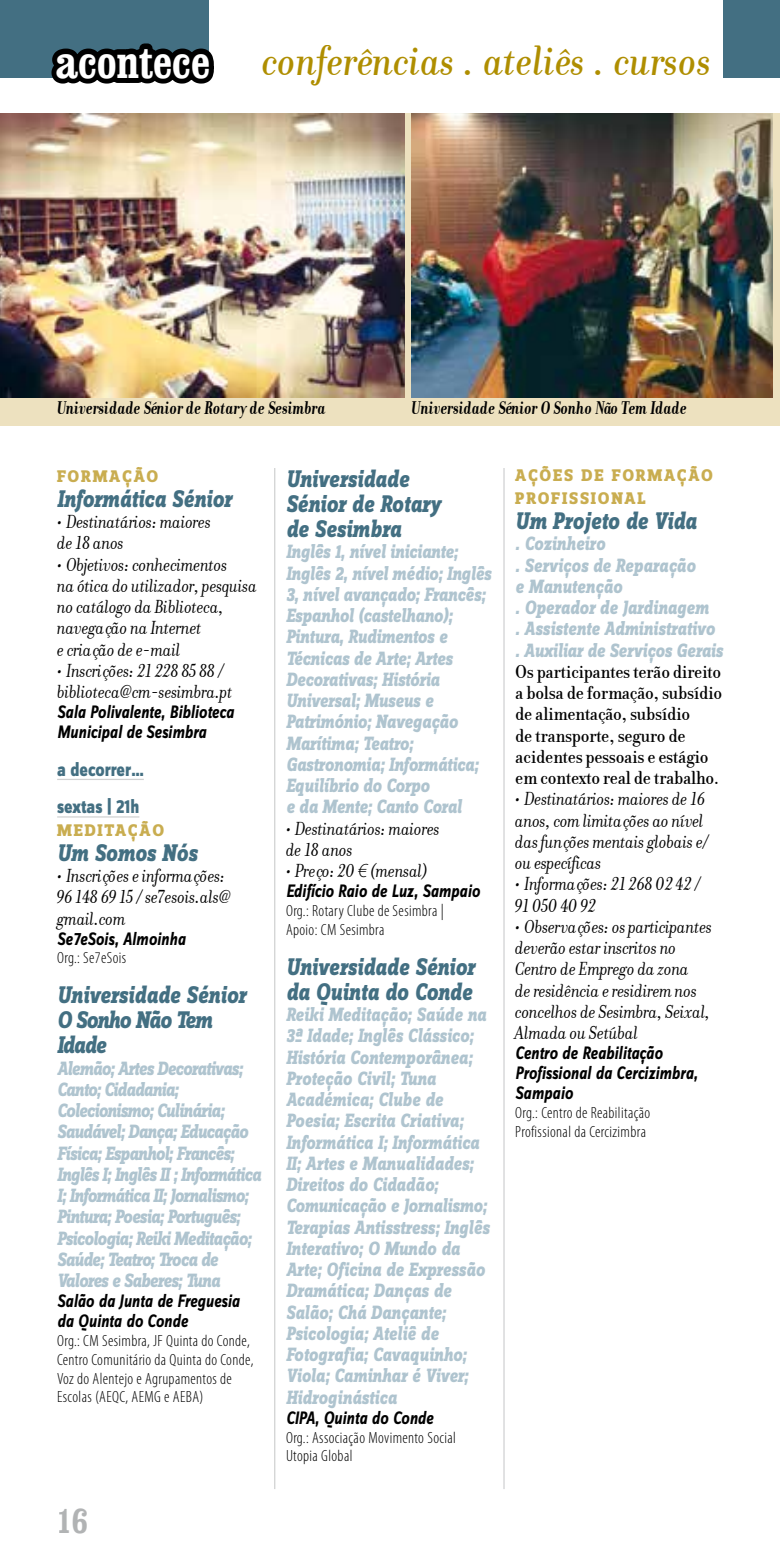
<style>
.page{position:relative;width:780px;height:1560px;background:#fff}
.page>*{position:absolute;margin:0;border:0;box-sizing:border-box;transform-origin:0 0}
.t1{font:italic 500 45px "Donatora";color:#af8e00}
.t2{font:700 condensed 45px "Clarendon";letter-spacing:-.01em;color:#fff}
.t3{font:700 condensed 35px "Clarendon";color:#b1b3b4}
.t4{font:italic 800 25px/25px "Zine Slab Dis";color:#436f82;scale:.85 1}
.t5{font:italic 800 20px/21.2px "Zine Slab Dis";color:#afc4cf;scale:.85 1}
.t6{font:italic 20px/21.2px "Donatora";letter-spacing:-.01em;color:#000}
.t7{font:italic 800 20px/21.2px "Zine Slab Dis";letter-spacing:-.035em;color:#afc4cf;scale:.85 1}
.t8{font:500 20px/21.2px "Donatora";letter-spacing:-.02em;color:#000}
.t9{font:italic 700 20px "Donatora";color:#000;scale:.85 1}
.t10{font:800 20px/37.5px "Zine Sans Dis";color:#436f82;scale:.85 1}
.t11{font:italic 700 18.75px/20px "Zine Sans Dis";color:#000;scale:.85 1}
.t12{font:800 17.5px/22.5px "Zine Slab Dis";letter-spacing:.1em;color:#c9ad50}
.t13{font:300 condensed 16.25px/18.8px "Myriad Pro";letter-spacing:.025em;color:#000}
.s1{font-family:"Myriad Pro";font-weight:300}
</style>
<div class="page">
<div style="left:0;top:0;width:209px;height:78px;background:#436f82"></div>
<svg style="left:51px;top:43px;width:163px;height:41px"></svg>
<hr style="left:274px;top:468px;width:1px;height:1020px;background:#d0d1d2">
<hr style="left:503px;top:468px;width:1px;height:1020px;background:#d0d1d2">
<div style="left:723px;top:0;width:57px;height:78px;background:#436f82"></div>
<div style="left:0;top:113px;width:780px;height:312px;background:#ede1bf"></div>
<img style="left:0;top:113px;width:405px;height:284px">
<img style="left:411px;top:113px;width:361px;height:284px">
<hr style="left:57px;top:778px;width:87px;height:2px;background:#d0d1d2">
<hr style="left:57px;top:816px;width:82px;height:1px;background:#d0d1d2">
<h1 class="t2" style="left:55px;top:35px;width:157px">acontece</h1>
<h1 class="t1" style="left:262px;top:36px;width:451px">conferências . ateliês . cursos</h1>
<p class="t9" style="left:57px;top:397px;width:318px">Universidade Sénior de Rotary de Sesimbra</p>
<p class="t9" style="left:411px;top:397px;width:326px">Universidade Sénior O Sonho Não Tem Idade</p>
<p class="t12" style="left:57px;top:465px;width:103px">FORMAÇÃO</p>
<p class="t4" style="left:57px;top:487px;width:207px">Informática Sénior</p>
<p class="t6" style="left:57px;top:511px;width:155px">• Destinatários: maiores de 18 anos</p>
<p class="t6" style="left:57px;top:553px;width:201px">• Objetivos: conhecimentos<br>na ótica do utilizador, pesquisa no catálogo da Biblioteca, navegação na Internet<br>e criação de e-mail</p>
<p class="t6" style="left:57px;top:660px;width:177px">• Inscrições: 21 228 85 88 / biblioteca@cm-sesimbra.pt</p>
<p class="t11" style="left:57px;top:702px;width:209px">Sala Polivalente, Biblioteca<br>Municipal de Sesimbra</p>
<p class="t10" style="left:57px;top:751px;width:103px">a decorrer… sextas | 21h</p>
<p class="t12" style="left:57px;top:819px;width:108px">MEDITAÇÃO</p>
<p class="t4" style="left:57px;top:841px;width:166px">Um Somos Nós</p>
<p class="t6" style="left:57px;top:865px;width:175px">• Inscrições e informações:<br>96 148 69 15 / se7esois.als@ gmail.com</p>
<p class="t11" style="left:57px;top:929px;width:152px">Se7eSois, Almoinha</p>
<p class="t13" style="left:57px;top:948px;width:71px">Org.: Se7eSois</p>
<p class="t4" style="left:57px;top:983px;width:224px">Universidade Sénior<br>O Sonho Não Tem<br>Idade</p>
<p class="t7" style="left:57px;top:1058px;width:241px">Alemão; Artes Decorativas;<br>Canto; Cidadania;<br>Colecionismo; Culinária;<br>Saudável; Dança; Educação<br>Física; Espanhol; Francês;<br>Inglês I; Inglês II ; Informática<br>I; Informática II; Jornalismo;<br>Pintura; Poesia; Português;<br>Psicologia; Reiki Meditação;<br>Saúde; Teatro; Troca de<br>Valores e Saberes; Tuna</p>
<p class="t11" style="left:57px;top:1291px;width:216px">Salão da Junta de Freguesia da Quinta do Conde</p>
<p class="t13" style="left:57px;top:1330px;width:198px">Org.: CM Sesimbra, JF Quinta do Conde, Centro Comunitário da Quinta do Conde, Voz do Alentejo e Agrupamentos de Escolas (AEQC, AEMG e AEBA)</p>
<h2 class="t3" style="left:57px;top:1499px;width:32px">16</h2>
<p class="t4" style="left:286px;top:467px;width:184px">Universidade<br>Sénior de Rotary de Sesimbra</p>
<p class="t5" style="left:286px;top:542px;width:243px">Inglês 1, nível iniciante;<br>Inglês 2, nível médio; Inglês<br>3, nível avançado; Francês;<br>Espanhol (castelhano);<br>Pintura, Rudimentos e<br>Técnicas de Arte; Artes<br>Decorativas; História<br>Universal; Museus e<br>Património; Navegação<br>Marítima; Teatro;<br>Gastronomia; Informática;<br>Equilíbrio do Corpo<br>e da Mente; Canto Coral</p>
<p class="t6" style="left:286px;top:817px;width:155px">• Destinatários: maiores de 18 anos</p>
<p class="t6" style="left:286px;top:860px;width:144px">• Preço: 20 <span class="s1">€</span> (mensal)</p>
<p class="t11" style="left:286px;top:881px;width:230px">Edifício Raio de Luz, Sampaio</p>
<p class="t13" style="left:286px;top:901px;width:159px">Org.: Rotary Clube de Sesimbra |<br>Apoio: CM Sesimbra</p>
<p class="t4" style="left:286px;top:955px;width:224px">Universidade Sénior da Quinta do Conde</p>
<p class="t5" style="left:286px;top:1004px;width:241px">Reiki Meditação; Saúde na<br>3ª Idade; Inglês Clássico;<br>História Contemporânea;<br>Proteção Civil; Tuna<br>Académica; Clube de<br>Poesia; Escrita Criativa;<br>Informática I; Informática<br>II; Artes e Manualidades;<br>Direitos do Cidadão;<br>Comunicação e Jornalismo;<br>Terapias Antisstress; Inglês<br>Interativo; O Mundo da<br>Arte; Oficina de Expressão<br>Dramática; Danças de<br>Salão; Chá Dançante;<br>Psicologia; Ateliê de<br>Fotografia; Cavaquinho;<br>Viola; Caminhar é Viver;<br>Hidroginástica</p>
<p class="t11" style="left:286px;top:1408px;width:175px">CIPA, Quinta do Conde</p>
<p class="t13" style="left:286px;top:1427px;width:171px">Org.: Associação Movimento Social<br>Utopia Global</p>
<p class="t12" style="left:515px;top:465px;width:199px">AÇÕES DE FORMAÇÃO<br>PROFISSIONAL</p>
<p class="t4" style="left:515px;top:509px;width:215px">Um Projeto de Vida</p>
<p class="t5" style="left:515px;top:534px;width:246px">. Cozinheiro<br>. Serviços de Reparação<br>e Manutenção<br>. Operador de Jardinagem<br>. Assistente Administrativo . Auxiliar de Serviços Gerais</p>
<p class="t8" style="left:515px;top:661px;width:208px">Os participantes terão direito a bolsa de formação, subsídio de alimentação, subsídio<br>de transporte, seguro de acidentes pessoais e estágio em contexto real de trabalho.</p>
<p class="t6" style="left:515px;top:788px;width:195px">• Destinatários: maiores de 16 anos, com limitações ao nível das funções mentais globais e/ ou específicas</p>
<p class="t6" style="left:515px;top:873px;width:187px">• Informações: 21 268 02 42 /<br>91 050 40 92</p>
<p class="t6" style="left:515px;top:915px;width:198px">• Observações: os participantes deverão estar inscritos no<br>Centro de Emprego da zona<br>de residência e residirem nos concelhos de Sesimbra, Seixal,<br>Almada ou Setúbal</p>
<p class="t11" style="left:515px;top:1043px;width:216px">Centro de Reabilitação<br>Profissional da Cercizimbra,<br>Sampaio</p>
<p class="t13" style="left:515px;top:1103px;width:136px">Org.: Centro de Reabilitação<br>Profissional da Cercizimbra</p>
</div>
